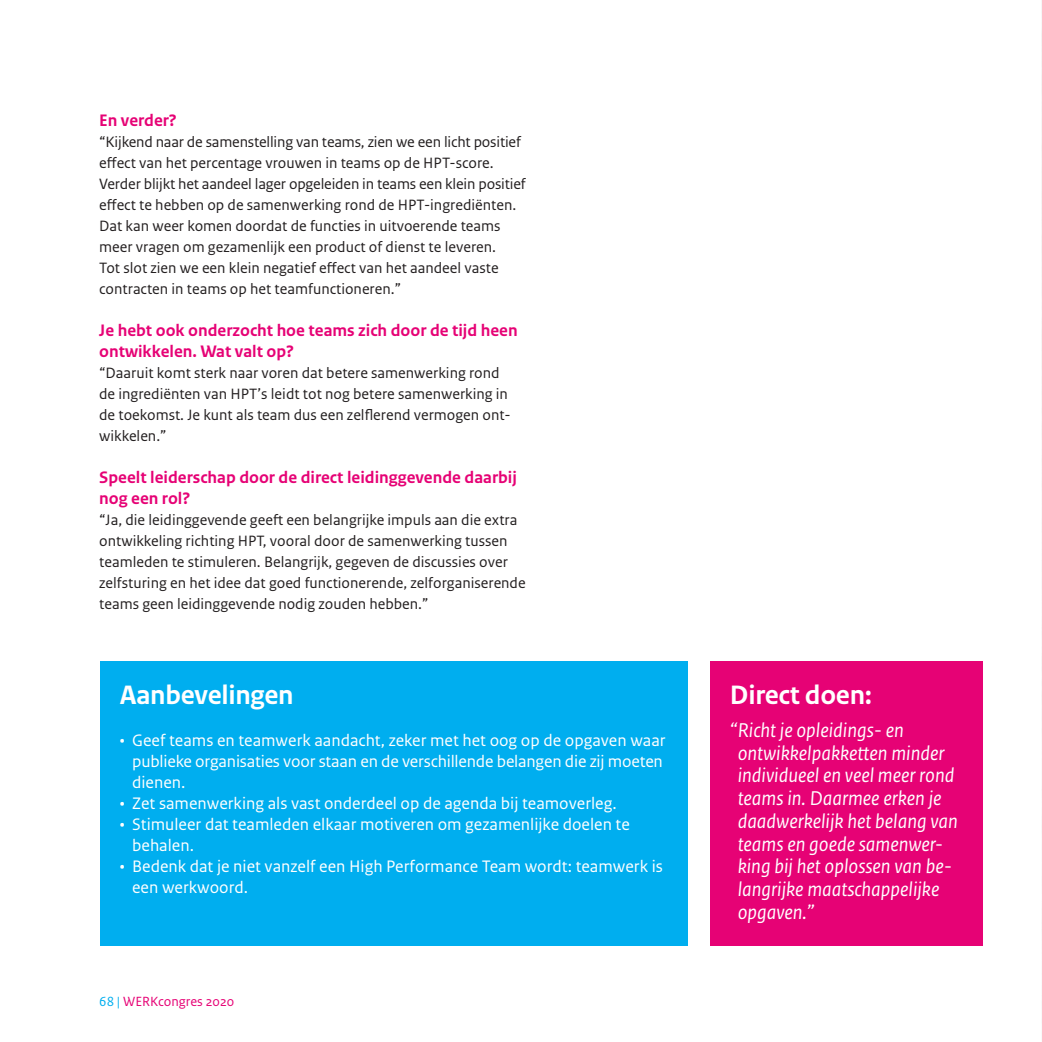
<style>
.page{position:relative;width:1042px;height:1042px;background:#fff}
.page>*{position:absolute;margin:0;border:0;box-sizing:border-box;transform-origin:0 0}
.KOP_KADER{font:700 28px "Rijksoverheid Sans Text";letter-spacing:-.01em;color:#fff}
.KADER{font:italic 21px/22.8px "Rijksoverheid Sans Text";color:#fff}
.OPSOMMING_KADER{font:17.5px/21px "Rijksoverheid Sans Text";color:#fff}
.TUSSENKOP{font:700 17.5px/21px "Rijksoverheid Sans Text";color:#e60275}
.BROODTEKST{font:15.75px/21px "Rijksoverheid Sans Text";color:#231f20}
.t1{font:14px "Rijksoverheid Sans Text";color:#e60275}
.s1{color:#00aeef}
</style>
<div class="page">
<img style="left:1041px;top:31px;width:1px;height:336px">
<div style="left:100px;top:661px;width:588px;height:284px;background:#00aeef"></div>
<div style="left:710px;top:661px;width:272px;height:284px;background:#e60275"></div>
<p class="TUSSENKOP" style="left:99px;top:110px;width:79px">En verder?</p>
<p class="BROODTEKST" style="left:99px;top:132px;width:428px">“Kijkend naar de samenstelling van teams, zien we een licht positief effect van het percentage vrouwen in teams op de HPT-score.<br>Verder blijkt het aandeel lager opgeleiden in teams een klein positief effect te hebben op de samenwerking rond de HPT-ingrediënten.<br>Dat kan weer komen doordat de functies in uitvoerende teams meer vragen om gezamenlijk een product of dienst te leveren.<br>Tot slot zien we een klein negatief effect van het aandeel vaste contracten in teams op het teamfunctioneren.”</p>
<p class="TUSSENKOP" style="left:99px;top:320px;width:420px">Je hebt ook onderzocht hoe teams zich door de tijd heen ontwikkelen. Wat valt op?</p>
<p class="BROODTEKST" style="left:99px;top:363px;width:413px">“Daaruit komt sterk naar voren dat betere samenwerking rond de ingrediënten van HPT’s leidt tot nog betere samenwerking in de toekomst. Je kunt als team dus een zelflerend vermogen ont&shy;wikkelen.”</p>
<p class="TUSSENKOP" style="left:99px;top:467px;width:419px">Speelt leiderschap door de direct leidinggevende daarbij nog een rol?</p>
<p class="BROODTEKST" style="left:99px;top:510px;width:428px">“Ja, die leidinggevende geeft een belangrijke impuls aan die extra ontwikkeling richting HPT, vooral door de samenwerking tussen teamleden te stimuleren. Belangrijk, gegeven de discussies over zelfsturing en het idee dat goed functionerende, zelforganiserende teams geen leidinggevende nodig zouden hebben.”</p>
<p class="KOP_KADER" style="left:120px;top:679px;width:175px">Aanbevelingen</p>
<p class="OPSOMMING_KADER" style="left:132px;top:730px;width:535px;text-indent:-12px">• Geef teams en teamwerk aandacht, zeker met het oog op de opgaven waar publieke organisaties voor staan en de verschillende belangen die zij moeten dienen.</p>
<p class="OPSOMMING_KADER" style="left:120px;top:793px;width:498px">• Zet samenwerking als vast onderdeel op de agenda bij teamoverleg.</p>
<p class="OPSOMMING_KADER" style="left:132px;top:814px;width:499px;text-indent:-12px">• Stimuleer dat teamleden elkaar motiveren om gezamenlijke doelen te behalen.</p>
<p class="OPSOMMING_KADER" style="left:132px;top:856px;width:532px;text-indent:-12px">• Bedenk dat je niet vanzelf een High Performance Team wordt: teamwerk is een werkwoord.</p>
<p class="t1" style="left:99px;top:993px;width:137px"><span class="s1">68 |</span> WERKcongres 2020</p>
<p class="KOP_KADER" style="left:730px;top:679px;width:144px">Direct doen:</p>
<p class="KADER" style="left:737px;top:719px;width:222px;text-indent:-8px">“Richt je opleidings- en ontwikkelpakketten minder individueel en veel meer rond teams in. Daarmee erken je daadwerkelijk het belang van teams en goede samenwer&shy;king bij het oplossen van be&shy;langrijke maatschappelijke opgaven.”</p>
</div>
